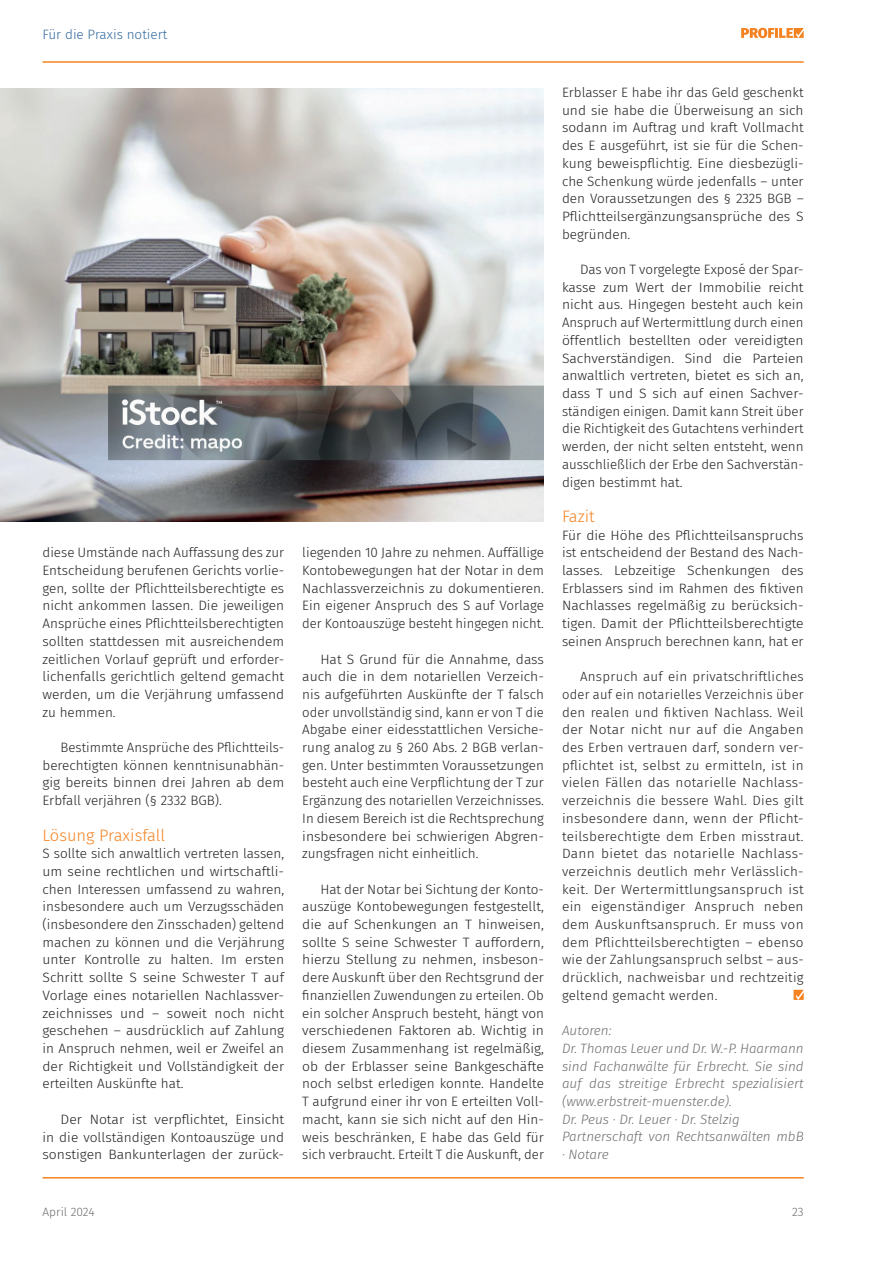
<style>
.page{position:relative;width:893px;height:1263px;background:#fff}
.page>*{position:absolute;margin:0;border:0;box-sizing:border-box;transform-origin:0 0}
.t1{font:300 16.5px "Fira Sans";color:#f58220}
.t2{font:300 13.5px/17.7px "Fira Sans";color:#231f20;text-align:justify}
.t3{font:italic 300 13.5px/17.7px "Fira Sans";color:#6c6d70}
.t4{font:300 13.5px "Fira Sans";color:#326a9f}
.t5{font:300 13.35px/17.7px "Fira Sans";letter-spacing:.02em;color:#231f20;text-align:justify}
.t6{font:300 12px "Fira Sans";color:#6c6d70}
</style>
<div class="page">
<hr style="left:43px;top:61px;width:761px;height:2px;background:#f58220">
<hr style="left:43px;top:1177px;width:761px;height:1px;background:#f58220">
<svg style="left:741px;top:28px;width:63px;height:10px"></svg>
<img style="left:0;top:88px;width:544px;height:434px">
<svg style="left:794px;top:990px;width:10px;height:10px"></svg>
<p class="t4" style="left:43px;top:24px;width:126px">Für die Praxis notiert</p>
<p class="t2" style="left:43px;top:544px;width:243px">diese Umstände nach Auffassung des zur Entscheidung berufenen Gerichts vorlie&shy;gen, sollte der Pflichtteilsberechtigte es nicht ankommen lassen. Die jeweiligen Ansprüche eines Pflichtteilsberechtigten sollten stattdessen mit ausreichendem zeitlichen Vorlauf geprüft und erforder&shy;lichenfalls gerichtlich geltend gemacht werden, um die Verjährung umfassend zu hemmen.</p>
<p class="t2" style="left:43px;top:738px;width:243px;text-indent:18px">Bestimmte Ansprüche des Pflichtteils&shy;berechtigten können kenntnisunabhän&shy;gig bereits binnen drei Jahren ab dem Erbfall verjähren (§ 2332 BGB).</p>
<p class="t1" style="left:43px;top:823px;width:124px">Lösung Praxisfall</p>
<p class="t2" style="left:43px;top:845px;width:243px">S sollte sich anwaltlich vertreten lassen, um seine rechtlichen und wirtschaftli&shy;chen Interessen umfassend zu wahren, insbesondere auch um Verzugsschäden (insbesondere den Zinsschaden) geltend machen zu können und die Verjährung unter Kontrolle zu halten. Im ersten Schritt sollte S seine Schwester T auf Vorlage eines notariellen Nachlassver&shy;zeichnisses und – soweit noch nicht geschehen – ausdrücklich auf Zahlung in Anspruch nehmen, weil er Zweifel an der Richtigkeit und Vollständigkeit der erteilten Auskünfte hat.</p>
<p class="t2" style="left:43px;top:1110px;width:243px;text-indent:18px">Der Notar ist verpflichtet, Einsicht in die vollständigen Kontoauszüge und sonstigen Bankunterlagen der zurück-</p>
<p class="t2" style="left:302px;top:544px;width:243px">liegenden 10 Jahre zu nehmen. Auffällige Kontobewegungen hat der Notar in dem Nachlassverzeichnis zu dokumentieren.<br>Ein eigener Anspruch des S auf Vorlage der Kontoauszüge besteht hingegen nicht.</p>
<p class="t2" style="left:302px;top:650px;width:243px;text-indent:18px">Hat S Grund für die Annahme, dass auch die in dem notariellen Verzeich&shy;nis aufgeführten Auskünfte der T falsch oder unvollständig sind, kann er von T die Abgabe einer eidesstattlichen Versiche&shy;rung analog zu § 260 Abs. 2 BGB verlan&shy;gen. Unter bestimmten Voraussetzungen besteht auch eine Verpflichtung der T zur Ergänzung des notariellen Verzeichnisses.<br>In diesem Bereich ist die Rechtsprechung insbesondere bei schwierigen Abgren&shy;zungsfragen nicht einheitlich.</p>
<p class="t2" style="left:302px;top:880px;width:243px;text-indent:18px">Hat der Notar bei Sichtung der Konto&shy;auszüge Kontobewegungen festgestellt, die auf Schenkungen an T hinweisen, sollte S seine Schwester T auffordern, hierzu Stellung zu nehmen, insbeson&shy;dere Auskunft über den Rechtsgrund der finanziellen Zuwendungen zu erteilen. Ob ein solcher Anspruch besteht, hängt von verschiedenen Faktoren ab. Wichtig in diesem Zusammenhang ist regelmäßig, ob der Erblasser seine Bankgeschäfte noch selbst erledigen konnte. Handelte T aufgrund einer ihr von E erteilten Voll&shy;macht, kann sie sich nicht auf den Hin&shy;weis beschränken, E habe das Geld für sich verbraucht. Erteilt T die Auskunft, der</p>
<p class="t2" style="left:562px;top:83px;width:243px">Erblasser E habe ihr das Geld geschenkt und sie habe die Überweisung an sich sodann im Auftrag und kraft Vollmacht des E ausgeführt, ist sie für die Schen&shy;kung beweispflichtig. Eine diesbezügli&shy;che Schenkung würde jedenfalls – unter den Voraussetzungen des § 2325 BGB – Pflichtteilsergänzungsansprüche des S begründen.</p>
<p class="t2" style="left:562px;top:260px;width:243px;text-indent:18px">Das von T vorgelegte Exposé der Spar&shy;kasse zum Wert der Immobilie reicht nicht aus. Hingegen besteht auch kein Anspruch auf Wertermittlung durch einen öffentlich bestellten oder vereidigten Sachverständigen. Sind die Parteien anwaltlich vertreten, bietet es sich an, dass T und S sich auf einen Sachver&shy;ständigen einigen. Damit kann Streit über die Richtigkeit des Gutachtens verhindert werden, der nicht selten entsteht, wenn ausschließlich der Erbe den Sachverstän&shy;digen bestimmt hat.</p>
<p class="t1" style="left:562px;top:504px;width:34px">Fazit</p>
<p class="t2" style="left:562px;top:526px;width:243px">Für die Höhe des Pflichtteilsanspruchs ist entscheidend der Bestand des Nach&shy;lasses. Lebzeitige Schenkungen des Erblassers sind im Rahmen des fiktiven Nachlasses regelmäßig zu berücksich&shy;tigen. Damit der Pflichtteilsberechtigte seinen Anspruch berechnen kann, hat er</p>
<p class="t5" style="left:562px;top:668px;width:243px;text-indent:18px">Anspruch auf ein privatschriftliches oder auf ein notarielles Verzeichnis über den realen und fiktiven Nachlass. Weil der Notar nicht nur auf die Angaben des Erben vertrauen darf, sondern ver&shy;pflichtet ist, selbst zu ermitteln, ist in vielen Fällen das notarielle Nachlass&shy;verzeichnis die bessere Wahl. Dies gilt insbesondere dann, wenn der Pflicht&shy;teilsberechtigte dem Erben misstraut.<br>Dann bietet das notarielle Nachlass&shy;verzeichnis deutlich mehr Verlässlich&shy;keit. Der Wertermittlungsanspruch ist ein eigenständiger Anspruch neben dem Auskunftsanspruch. Er muss von dem Pflichtteilsberechtigten – ebenso wie der Zahlungsanspruch selbst – aus&shy;drücklich, nachweisbar und rechtzeitig geltend gemacht werden.</p>
<p class="t3" style="left:562px;top:1022px;width:243px">Autoren:<br>Dr. Thomas Leuer und Dr. W.-P. Haarmann sind Fachanwälte für Erbrecht. Sie sind auf das streitige Erbrecht spezialisiert (www.erbstreit-muenster.de).<br>Dr. Peus · Dr. Leuer · Dr. Stelzig<br>Partnerschaft von Rechtsanwälten mbB · Notare</p>
<p class="t6" style="left:43px;top:1203px;width:54px">April 2024</p>
<p class="t6" style="left:792px;top:1203px;width:13px">23</p>
</div>
